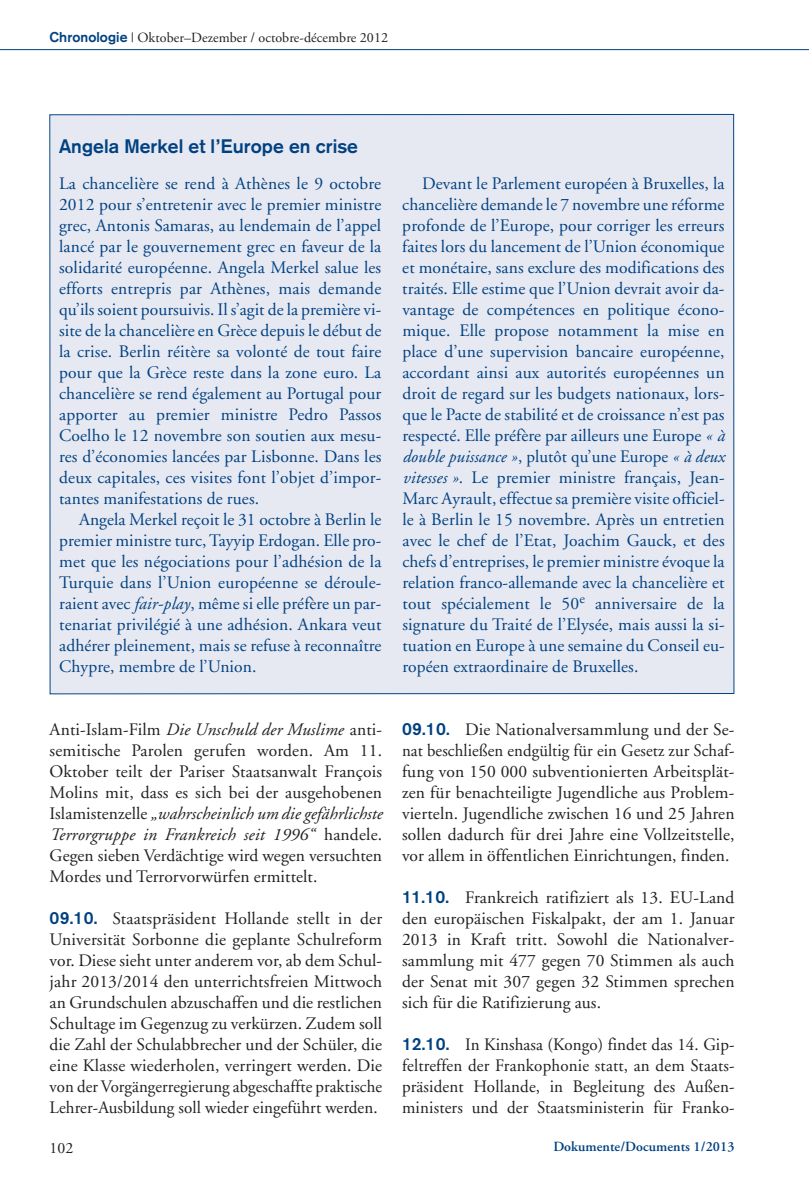
<style>
.page{position:relative;width:809px;height:1191px;background:#fff}
.page>*{position:absolute;margin:0;border:0;box-sizing:border-box;transform-origin:0 0}
.t1{font:700 19.25px "Akzidenz Grotesk";letter-spacing:.005em;color:#014181}
.t2{font:17.5px/21px "Adobe Garamond";letter-spacing:.005em;color:#014181;text-align:justify}
.t3{font:17.5px/21px "Adobe Garamond";letter-spacing:.005em;color:#231f20;text-align:justify}
.t4{font:15.75px "Adobe Garamond";color:#231f20}
.t5{font:14px "Adobe Garamond";letter-spacing:.005em;color:#231f20}
.t6{font:600 14px "Adobe Garamond";letter-spacing:.005em;color:#014181}
.s1{font-family:"Akzidenz Grotesk";font-weight:700;color:#014181}
.s2{font-style:italic}
.s3{font-family:"Akzidenz Grotesk BE";font-weight:500;color:#014181}
</style>
<div class="page">
<hr style="left:0;top:49px;width:809px;height:1px;background:#014181">
<div style="left:50px;top:115px;width:683px;height:578px;background:#e7e9f2"></div>
<p class="t5" style="left:50px;top:32px;width:340px"><span class="s1">Chronologie</span> | Oktober–Dezember / octobre-décembre 2012</p>
<p class="t1" style="left:59px;top:139px;width:300px">Angela Merkel et l’Europe en crise</p>
<p class="t2" style="left:59px;top:175px;width:324px">La chancelière se rend à Athènes le 9 octobre 2012 pour s’entretenir avec le premier ministre grec, Antonis Samaras, au lendemain de l’appel lancé par le gouvernement grec en faveur de la solidarité européenne. Angela Merkel salue les efforts entrepris par Athènes, mais demande qu’ils soient poursuivis. Il s’agit de la première vi&shy;site de la chancelière en Grèce depuis le début de la crise. Berlin réitère sa volonté de tout faire pour que la Grèce reste dans la zone euro. La chancelière se rend également au Portugal pour apporter au premier ministre Pedro Passos Coelho le 12 novembre son soutien aux mesu&shy;res d’économies lancées par Lisbonne. Dans les deux capitales, ces visites font l’objet d’impor&shy;tantes manifestations de rues.</p>
<p class="t2" style="left:59px;top:511px;width:324px;text-indent:20px">Angela Merkel reçoit le 31 octobre à Berlin le premier ministre turc,Tayyip Erdogan. Elle pro&shy;met que les négociations pour l’adhésion de la Turquie dans l’Union européenne se déroule&shy;raient avec <span class="s2">fair-play</span>, même si elle préfère un par&shy;tenariat privilégié à une adhésion. Ankara veut adhérer pleinement, mais se refuse à reconnaître Chypre, membre de l’Union.</p>
<p class="t3" style="left:50px;top:720px;width:334px">Anti-Islam-Film <span class="s2">Die Unschuld der Muslime</span> anti&shy;semitische Parolen gerufen worden. Am 11.<br>Oktober teilt der Pariser Staatsanwalt François Molins mit, dass es sich bei der ausgehobenen Islamistenzelle <span class="s2">„wahrscheinlich um die gefährlichste Terrorgruppe in Frankreich seit 1996“</span> handele.<br>Gegen sieben Verdächtige wird wegen versuchten Mordes und Terrorvorwürfen ermittelt.</p>
<p class="t3" style="left:50px;top:909px;width:334px"><span class="s3">09.10.</span> Staatspräsident Hollande stellt in der Universität Sorbonne die geplante Schulreform vor. Diese sieht unter anderem vor, ab dem Schul&shy;jahr 2013/2014 den unterrichtsfreien Mittwoch an Grundschulen abzuschaffen und die restlichen Schultage im Gegenzug zu verkürzen. Zudem soll die Zahl der Schulabbrecher und der Schüler, die eine Klasse wiederholen, verringert werden. Die von der Vorgängerregierung abgeschaffte praktische Lehrer-Ausbildung soll wieder eingeführt werden.</p>
<p class="t2" style="left:402px;top:174px;width:324px;text-indent:20px">Devant le Parlement européen à Bruxelles, la chancelière demande le 7 novembre une réforme profonde de l’Europe, pour corriger les erreurs faites lors du lancement de l’Union économique et monétaire, sans exclure des modifications des traités. Elle estime que l’Union devrait avoir da&shy;vantage de compétences en politique écono&shy;mique. Elle propose notamment la mise en place d’une supervision bancaire européenne, accordant ainsi aux autorités européennes un droit de regard sur les budgets nationaux, lors&shy;que le Pacte de stabilité et de croissance n’est pas respecté. Elle préfère par ailleurs une Europe <span class="s2">« à double puissance »</span>, plutôt qu’une Europe <span class="s2">« à deux vitesses »</span>. Le premier ministre français, Jean-Marc Ayrault, effectue sa première visite officiel&shy;le à Berlin le 15 novembre. Après un entretien avec le chef de l’Etat, Joachim Gauck, et des chefs d’entreprises, le premier ministre évoque la relation franco-allemande avec la chancelière et tout spécialement le 50<sup>e</sup> anniversaire de la signature du Traité de l’Elysée, mais aussi la si&shy;tuation en Europe à une semaine du Conseil eu&shy;ropéen extraordinaire de Bruxelles.</p>
<p class="t3" style="left:402px;top:720px;width:334px"><span class="s3">09.10.</span> Die Nationalversammlung und der Se&shy;nat beschließen endgültig für ein Gesetz zur Schaf&shy;fung von 150 000 subventionierten Arbeitsplät&shy;zen für benachteiligte Jugendliche aus Problem&shy;vierteln. Jugendliche zwischen 16 und 25 Jahren sollen dadurch für drei Jahre eine Vollzeitstelle, vor allem in öffentlichen Einrichtungen, finden.</p>
<p class="t3" style="left:402px;top:888px;width:334px"><span class="s3">11.10.</span> Frankreich ratifiziert als 13. EU-Land den europäischen Fiskalpakt, der am 1. Januar 2013 in Kraft tritt. Sowohl die Nationalver&shy;sammlung mit 477 gegen 70 Stimmen als auch der Senat mit 307 gegen 32 Stimmen sprechen sich für die Ratifizierung aus.</p>
<p class="t3" style="left:402px;top:1035px;width:334px"><span class="s3">12.10.</span> In Kinshasa (Kongo) findet das 14. Gip&shy;feltreffen der Frankophonie statt, an dem Staats&shy;präsident Hollande, in Begleitung des Außen&shy;ministers und der Staatsministerin für Franko-</p>
<p class="t4" style="left:50px;top:1141px;width:25px">102</p>
<p class="t6" style="left:553px;top:1141px;width:183px">Dokumente/Documents 1/2013</p>
</div>
